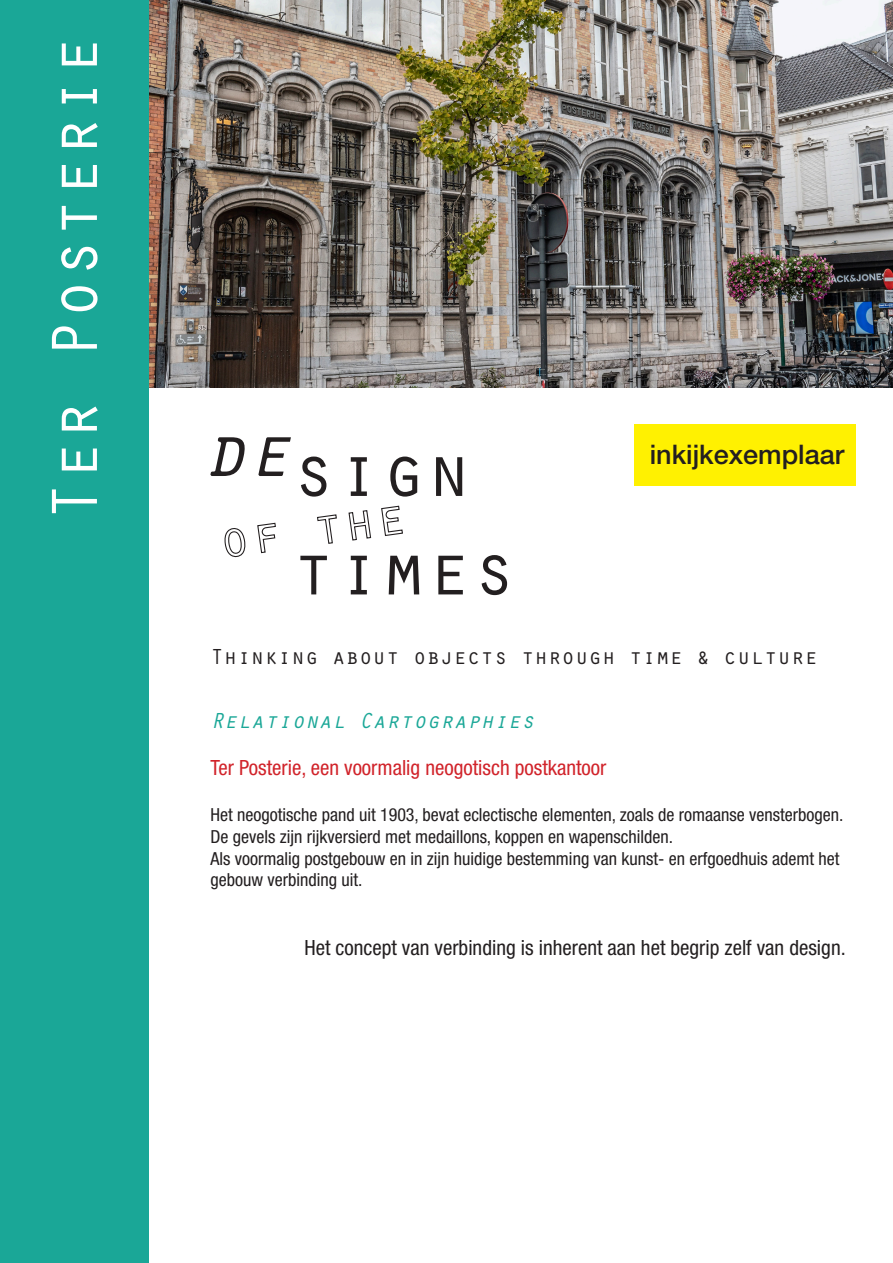
<style>
.page{position:relative;width:893px;height:1263px;background:#fff}
.page>*{position:absolute;margin:0;border:0;box-sizing:border-box;transform-origin:0 0}
.t1{font:67.5px "Orator Std";color:#fff}
.t2{font:500 27px "Helvetica Neue LT Std";color:#231f20}
.t3{font:22.5px "Orator Std";color:#231f20}
.t4{font:italic 22.5px "Orator Std";color:#1aa797}
.t5{font:condensed 21px "Helvetica Neue LT Std";color:#231f20}
.t6{font:condensed 21px "Helvetica Neue LT Std";color:#d1232a}
.t7{font:condensed 18px/21.6px "Helvetica Neue LT Std";color:#231f20}
</style>
<div class="page">
<img style="left:149px;top:0;width:744px;height:388px">
<svg style="left:210px;top:437px;width:35px;height:39px"></svg>
<svg style="left:258px;top:437px;width:33px;height:39px"></svg>
<svg style="left:301px;top:456px;width:25px;height:41px"></svg>
<svg style="left:351px;top:457px;width:16px;height:39px"></svg>
<svg style="left:390px;top:456px;width:28px;height:41px"></svg>
<svg style="left:436px;top:457px;width:26px;height:39px"></svg>
<svg style="left:224px;top:505px;width:195px;height:89px"></svg>
<svg style="left:438px;top:556px;width:25px;height:38px"></svg>
<svg style="left:482px;top:555px;width:25px;height:40px"></svg>
<div style="left:0;top:0;width:149px;height:1263px;background:#1aa797"></div>
<div style="left:635px;top:424px;width:221px;height:61px;background:#fff101"></div>
<p class="t1" style="left:26px;top:521px;width:487px;rotate:-90deg">Ter Posterie</p>
<p class="t2" style="left:650px;top:438px;width:196px">inkijkexemplaar</p>
<p class="t3" style="left:210px;top:640px;width:609px">Thinking about objects through time &amp; culture</p>
<p class="t4" style="left:210px;top:704px;width:326px">Relational Cartographies</p>
<p class="t6" style="left:210px;top:755px;width:397px">Ter Posterie, een voormalig neogotisch postkantoor</p>
<p class="t7" style="left:210px;top:804px;width:634px">Het neogotische pand uit 1903, bevat eclectische elementen, zoals de romaanse vensterbogen.<br>De gevels zijn rijkversierd met medaillons, koppen en wapenschilden.</p>
<p class="t7" style="left:210px;top:847px;width:630px">Als voormalig postgebouw en in zijn huidige bestemming van kunst- en erfgoedhuis ademt het gebouw verbinding uit.</p>
<p class="t5" style="left:304px;top:935px;width:543px">Het concept van verbinding is inherent aan het begrip zelf van design.</p>
</div>
